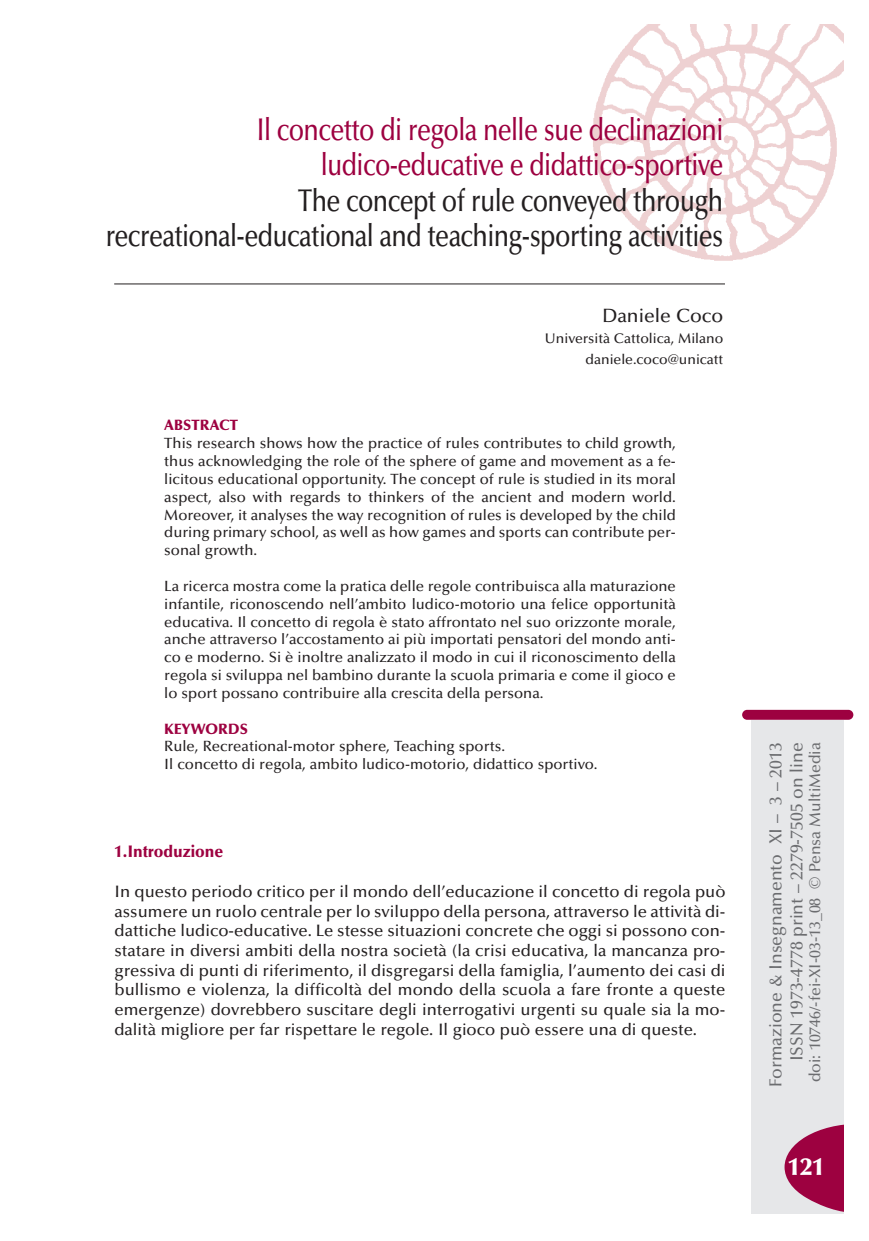
<style>
.page{position:relative;width:869px;height:1241px;background:#fff}
.page>*{position:absolute;margin:0;border:0;box-sizing:border-box;transform-origin:0 0}
.t1{font:500 31.5px/35.5px "Optima";letter-spacing:-.025em;color:#231f20;text-align:right;scale:.8 1}
.t2{font:500 31.5px/35.5px "Optima";letter-spacing:-.025em;color:#9d0140;text-align:right;scale:.8 1}
.t3{font:900 24.5px "Optima";color:#fff}
.t4{font:500 19.25px "Optima";color:#231f20}
.t5{font:500 17.5px/21px "Optima";color:#6c6d70;text-align:right}
.t6{font:500 16.62px/19.6px "Optima";color:#231f20;text-align:justify}
.t7{font:900 16.62px "Optima";color:#9d0140;scale:.95 1}
.t8{font:500 15.75px "Optima";color:#6c6d70}
.t9{font:500 14.88px/17.8px "Optima";color:#231f20;text-align:justify}
.t10{font:900 14.88px "Optima";color:#9d0140}
.t11{font:500 14px/21px "Optima";color:#231f20;text-align:right}
</style>
<div class="page">
<img style="left:593px;top:25px;width:249px;height:236px">
<hr style="left:114px;top:283px;width:610px;height:1px;background:#231f20">
<div style="left:750px;top:720px;width:92px;height:493px;background:#e6e7e9"></div>
<div style="left:741px;top:709px;width:112px;height:10px;background:#9d0140;border-radius:5px"></div>
<svg style="left:784px;top:1123px;width:60px;height:89px"></svg>
<h1 class="t2" style="left:256px;top:114px;width:585px">Il concetto di regola nelle sue declinazioni ludico-educative e didattico-sportive</h1>
<h1 class="t1" style="left:105px;top:185px;width:773px">The concept of rule conveyed through recreational-educational and teaching-sporting activities</h1>
<p class="t4" style="left:602px;top:308px;width:122px">Daniele Coco</p>
<p class="t11" style="left:544px;top:329px;width:180px">Università Cattolica, Milano daniele.coco@unicatt</p>
<p class="t10" style="left:164px;top:419px;width:75px">ABSTRACT</p>
<p class="t9" style="left:164px;top:436px;width:513px">This research shows how the practice of rules contributes to child growth, thus acknowledging the role of the sphere of game and movement as a fe&shy;licitous educational opportunity. The concept of rule is studied in its moral aspect, also with regards to thinkers of the ancient and modern world.<br>Moreover, it analyses the way recognition of rules is developed by the child during primary school, as well as how games and sports can contribute per&shy;sonal growth.</p>
<p class="t9" style="left:164px;top:578px;width:513px">La ricerca mostra come la pratica delle regole contribuisca alla maturazione infantile, riconoscendo nell’ambito ludico-motorio una felice opportunità educativa. Il concetto di regola è stato affrontato nel suo orizzonte morale, anche attraverso l’accostamento ai più importati pensatori del mondo anti&shy;co e moderno. Si è inoltre analizzato il modo in cui il riconoscimento della regola si sviluppa nel bambino durante la scuola primaria e come il gioco e lo sport possano contribuire alla crescita della persona.</p>
<p class="t10" style="left:164px;top:722px;width:85px">KEYWORDS</p>
<p class="t9" style="left:164px;top:738px;width:434px">Rule, Recreational-motor sphere, Teaching sports.<br>Il concetto di regola, ambito ludico-motorio, didattico sportivo.</p>
<p class="t7" style="left:115px;top:844px;width:116px">1.Introduzione</p>
<p class="t6" style="left:114px;top:883px;width:612px">In questo periodo critico per il mondo dell’educazione il concetto di regola può assumere un ruolo centrale per lo sviluppo della persona, attraverso le attività di&shy;dattiche ludico-educative. Le stesse situazioni concrete che oggi si possono con&shy;statare in diversi ambiti della nostra società (la crisi educativa, la mancanza pro&shy;gressiva di punti di riferimento, il disgregarsi della famiglia, l’aumento dei casi di bullismo e violenza, la difficoltà del mondo della scuola a fare fronte a queste emergenze) dovrebbero suscitare degli interrogativi urgenti su quale sia la mo&shy;dalità migliore per far rispettare le regole. Il gioco può essere una di queste.</p>
<p class="t5" style="left:766px;top:1086px;width:345px;rotate:-90deg">Formazione &amp; Insegnamento XI – 3 – 2013<br>ISSN 1973-4778 print – 2279-7505 on line</p>
<p class="t8" style="left:808px;top:1082px;width:341px;rotate:-90deg">doi: 10746/-fei-XI-03-13_08 © Pensa MultiMedia</p>
<h2 class="t3" style="left:787px;top:1156px;width:38px">121</h2>
</div>
